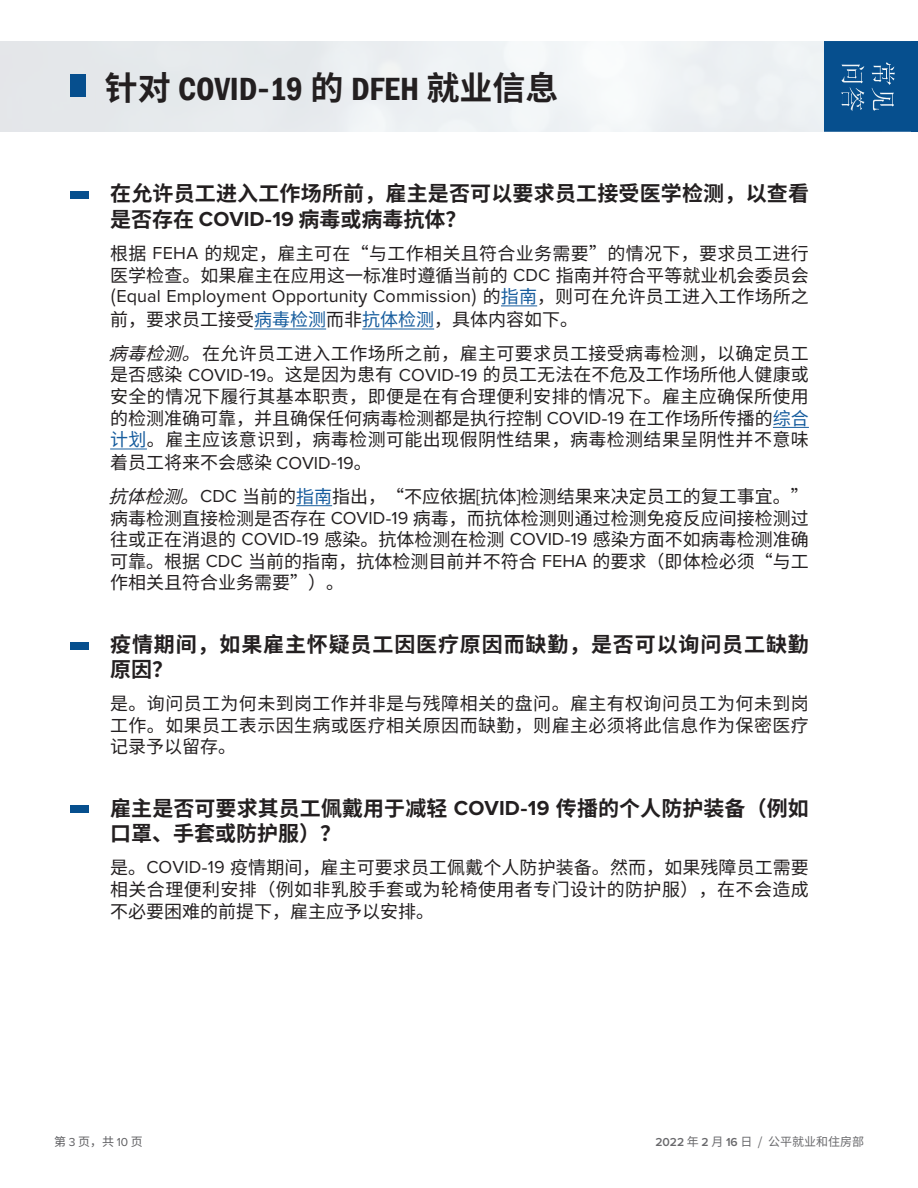
<style>
.page{position:relative;width:918px;height:1188px;background:#fff}
.page>*{position:absolute;margin:0;border:0;box-sizing:border-box;transform-origin:0 0}
.t1{font:600 condensed 33px "Franklin Gothic";color:#231f20}
.t2{font:700 21px/25.2px "Source Han Sans SC";letter-spacing:.01em;color:#231f20}
.t3{font:700 21px/25.2px "Source Han Sans SC";letter-spacing:.04em;color:#231f20}
.t4{font:18px/21.6px "Source Han Sans SC";letter-spacing:.005em;color:#231f20;text-align:justify}
.t5{font:12px "Source Han Sans SC";color:#69696c}
.t6{font:12px "Source Han Sans SC";color:#5f5f62}
.s1{font-family:"Source Han Sans SC";font-weight:700;font-stretch:normal}
.s2{font-family:"Proxima Nova"}
.s3{color:#175d9e}
.s4{font-style:italic}
.s5{font-family:"Proxima Nova";font-weight:600}
</style>
<div class="page">
<div style="left:0;top:41px;width:918px;height:91px;background:#ebeff2"></div>
<div style="left:70px;top:74px;width:16px;height:22px;background:#064f8e"></div>
<div style="left:70px;top:192px;width:19px;height:7px;background:#064f8e"></div>
<div style="left:70px;top:643px;width:19px;height:7px;background:#064f8e"></div>
<div style="left:70px;top:806px;width:19px;height:7px;background:#064f8e"></div>
<hr style="left:501px;top:305px;width:36px;height:1px;background:#175d9e">
<hr style="left:254px;top:329px;width:72px;height:1px;background:#175d9e">
<hr style="left:362px;top:329px;width:72px;height:1px;background:#175d9e">
<hr style="left:773px;top:427px;width:36px;height:1px;background:#175d9e">
<hr style="left:110px;top:449px;width:37px;height:1px;background:#175d9e">
<hr style="left:296px;top:505px;width:36px;height:1px;background:#175d9e">
<svg style="left:824px;top:41px;width:94px;height:91px;background:#125793"></svg>
<p class="t1" style="left:105px;top:67px;width:455px"><span class="s1">针对</span> COVID<span class="s1">-</span>19 <span class="s1">的</span> DFEH <span class="s1">就业信息</span></p>
<p class="t2" style="left:110px;top:182px;width:700px">在允许员工进入工作场所前，雇主是否可以要求员工接受医学检测，以查看是否存在 <span class="s2">COVID</span>-<span class="s2">19</span> 病毒或病毒抗体?</p>
<p class="t4" style="left:110px;top:243px;width:700px;line-height:21.1px">根据 <span class="s2">FEHA</span> 的规定，雇主可在“与工作相关且符合业务需要”的情况下，要求员工进行医学检查。如果雇主在应用这一标准时遵循当前的 <span class="s2">CDC</span> 指南并符合平等就业机会委员会(<span class="s2">Equal Emplo</span>y<span class="s2">ment Opportunit</span>y <span class="s2">Commission</span>) 的<span class="s3">指南</span>，则可在允许员工进入工作场所之</p>
<p class="t4" style="left:110px;top:309px;width:469px">前，要求员工接受<span class="s3">病毒检测</span>而非<span class="s3">抗体检测</span>，具体内容如下。</p>
<p class="t4" style="left:108px;top:343px;width:702px"><span class="s4">病毒检测</span>在允许员工进入工作场所之前，雇主可要求员工接受病毒检测，以确定员工</p>
<p class="t4" style="left:110px;top:343px;width:700px;text-align:left;text-indent:72px"><span class="s4">。<br></span>是否感染 <span class="s2">COVID</span>-<span class="s2">19</span>。这是因为患有 <span class="s2">COVID</span>-<span class="s2">19</span> 的员工无法在不危及工作场所他人健康或安全的情况下履行其基本职责，即便是在有合理便利安排的情况下。雇主应确保所使用的检测准确可靠，并且确保任何病毒检测都是执行控制 <span class="s2">COVID</span>-<span class="s2">19</span> 在工作场所传播的<span class="s3">综合计划</span>。雇主应该意识到，病毒检测可能出现假阴性结果，病毒检测结果呈阴性并不意味着员工将来不会感染 <span class="s2">COVID</span>-<span class="s2">19</span>。</p>
<p class="t4" style="left:108px;top:486px;width:702px"><span class="s4">抗体检测</span> <span class="s2">CDC</span> 当前的<span class="s3">指南</span>指出，“不应依据<span class="s2">[</span>抗体<span class="s2">]</span>检测结果来决定员工的复工事宜。“</p>
<p class="t4" style="left:110px;top:486px;width:700px;text-align:left;text-indent:70px"><span class="s4">。<br></span>病毒检测直接检测是否存在 <span class="s2">COVID</span>-<span class="s2">19</span> 病毒，而抗体检测则通过检测免疫反应间接检测过往或正在消退的 <span class="s2">COVID</span>-<span class="s2">19</span> 感染。抗体检测在检测 <span class="s2">COVID</span>-<span class="s2">19</span> 感染方面不如病毒检测准确可靠。根据 <span class="s2">CDC</span> 当前的指南，抗体检测目前并不符合 <span class="s2">FEHA</span> 的要求（即体检必须“与工作相关且符合业务需要“(。</p>
<p class="t3" style="left:110px;top:632px;width:700px">疫情期间，如果雇主怀疑员工因医疗原因而缺勤，是否可以询问员工缺勤原因?</p>
<p class="t4" style="left:110px;top:693px;width:700px">是。询问员工为何未到岗工作并非是与残障相关的盘问。雇主有权询问员工为何未到岗工作。如果员工表示因生病或医疗相关原因而缺勤，则雇主必须将此信息作为保密医疗记录予以留存。</p>
<p class="t2" style="left:110px;top:796px;width:700px">雇主是否可要求其员工佩戴用于减轻 <span class="s2">COVID</span>-<span class="s2">19</span> 传播的个人防护装备（例如口罩、手套或防护服(?</p>
<p class="t4" style="left:110px;top:857px;width:700px">是。<span class="s2">COVID</span>-<span class="s2">19</span> 疫情期间，雇主可要求员工佩戴个人防护装备。然而，如果残障员工需要相关合理便利安排（例如非乳胶手套或为轮椅使用者专门设计的防护服），在不会造成不必要困难的前提下，雇主应予以安排。</p>
<p class="t6" style="left:54px;top:1135px;width:90px">第 页<span class="s2">3</span> ，共<span class="s2">10</span>页</p>
<p class="t5" style="left:655px;top:1135px;width:210px"><span class="s5">2022</span> 年 月<span class="s5">2 16</span> 日 / 公平就业和住房部</p>
</div>
